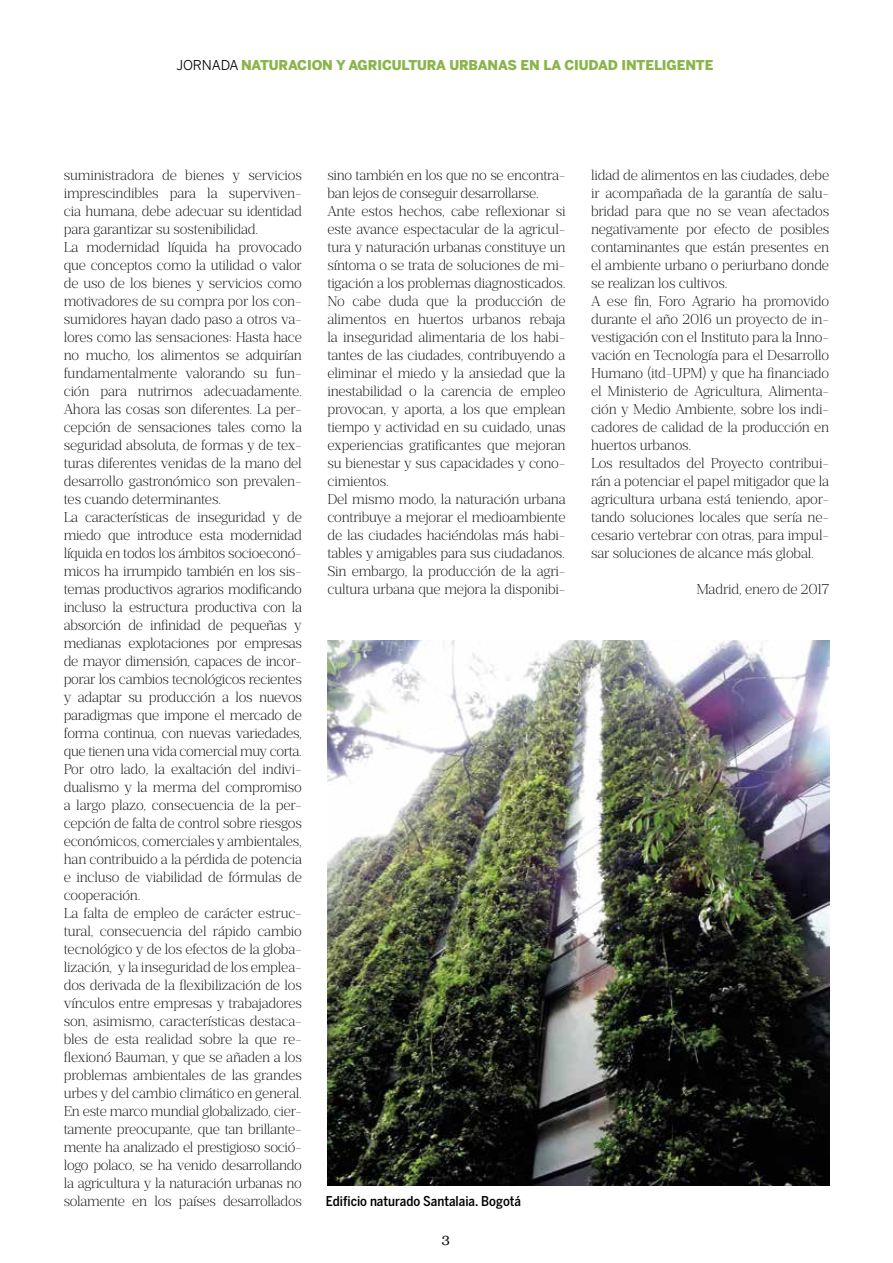
<style>
.page{position:relative;width:893px;height:1263px;background:#fff}
.page>*{position:absolute;margin:0;border:0;box-sizing:border-box;transform-origin:0 0}
.t1{font:200 14.25px/18px "Prumo Text";letter-spacing:-.015em;color:#000}
.t2{font:900 13.5px "Benton Sans";letter-spacing:-.01em;color:#89b54b}
.t3{font:500 13.5px "Benton Sans Cond";color:#000}
.t4{font:300 13.5px "Superclarendon";color:#000}
.s1{font-weight:400;color:#000}
</style>
<div class="page">
<img style="left:327px;top:640px;width:502px;height:546px">
<p class="t2" style="left:176px;top:57px;width:86px"><span class="s1">JORNADA</span> NATURACION</p>
<p class="t2" style="left:336px;top:57px;width:32px">Y AGRICULTURA</p>
<p class="t2" style="left:449px;top:57px;width:21px">URBANAS</p>
<p class="t2" style="left:521px;top:57px;width:54px">ENLACIUDAD</p>
<p class="t2" style="left:621px;top:57px;width:10px">INTELIGENTE</p>
<p class="t1" style="left:64px;top:166px;width:240px">suministradora de bienes y servicios imprescindibles para la superviven&shy;cia humana, debe adecuar su identidad para garantizar su sostenibilidad.<br>La modernidad líquida ha provocado que conceptos como la utilidad o valor de uso de los bienes y servicios como motivadores de su compra por los con&shy;sumidores hayan dado paso a otros va&shy;lores como las sensaciones: Hasta hace no mucho, los alimentos se adquirían fundamentalmente valorando su fun&shy;ción para nutrirnos adecuadamente.<br>Ahora las cosas son diferentes. La per&shy;cepción de sensaciones tales como la seguridad absoluta, de formas y de tex&shy;turas diferentes venidas de la mano del desarrollo gastronómico son prevalen&shy;tes cuando determinantes.<br>La características de inseguridad y de miedo que introduce esta modernidad líquida en todos los ámbitos socioeconó&shy;micos ha irrumpido también en los sis&shy;temas productivos agrarios modificando incluso la estructura productiva con la absorción de infinidad de pequeñas y medianas explotaciones por empresas de mayor dimensión, capaces de incor&shy;porar los cambios tecnológicos recientes y adaptar su producción a los nuevos paradigmas que impone el mercado de forma continua, con nuevas variedades, que tienen una vida comercial muy corta.<br>Por otro lado, la exaltación del indivi&shy;dualismo y la merma del compromiso a largo plazo, consecuencia de la per&shy;cepción de falta de control sobre riesgos económicos, comerciales y ambientales, han contribuido a la pérdida de potencia e incluso de viabilidad de fórmulas de cooperación.<br>La falta de empleo de carácter estruc&shy;tural, consecuencia del rápido cambio tecnológico y de los efectos de la globa&shy;lización, y la inseguridad de los emplea&shy;dos derivada de la flexibilización de los vínculos entre empresas y trabajadores son, asimismo, características destaca&shy;bles de esta realidad sobre la que re&shy;flexionó Bauman, y que se añaden a los problemas ambientales de las grandes urbes y del cambio climático en general.<br>En este marco mundial globalizado, cier&shy;tamente preocupante, que tan brillante&shy;mente ha analizado el prestigioso soció&shy;logo polaco, se ha venido desarrollando la agricultura y la naturación urbanas no solamente en los países desarrollados</p>
<p class="t1" style="left:327px;top:166px;width:240px">sino también en los que no se encontra&shy;ban lejos de conseguir desarrollarse.<br>Ante estos hechos, cabe reflexionar si este avance espectacular de la agricul&shy;tura y naturación urbanas constituye un síntoma o se trata de soluciones de mi&shy;tigación a los problemas diagnosticados.<br>No cabe duda que la producción de alimentos en huertos urbanos rebaja la inseguridad alimentaria de los habi&shy;tantes de las ciudades, contribuyendo a eliminar el miedo y la ansiedad que la inestabilidad o la carencia de empleo provocan, y aporta, a los que emplean tiempo y actividad en su cuidado, unas experiencias gratificantes que mejoran su bienestar y sus capacidades y cono&shy;cimientos.<br>Del mismo modo, la naturación urbana contribuye a mejorar el medioambiente de las ciudades haciéndolas más habi&shy;tables y amigables para sus ciudadanos.<br>Sin embargo, la producción de la agri&shy;cultura urbana que mejora la disponibi-</p>
<p class="t1" style="left:591px;top:166px;width:240px">lidad de alimentos en las ciudades, debe ir acompañada de la garantía de salu&shy;bridad para que no se vean afectados negativamente por efecto de posibles contaminantes que están presentes en el ambiente urbano o periurbano donde se realizan los cultivos.<br>A ese fin, Foro Agrario ha promovido durante el año 2016 un proyecto de in&shy;vestigación con el Instituto para la Inno&shy;vación en Tecnología para el Desarrollo Humano (itd-UPM) y que ha financiado el Ministerio de Agricultura, Alimenta&shy;ción y Medio Ambiente, sobre los indi&shy;cadores de calidad de la producción en huertos urbanos.<br>Los resultados del Proyecto contribui&shy;rán a potenciar el papel mitigador que la agricultura urbana está teniendo, apor&shy;tando soluciones locales que sería ne&shy;cesario vertebrar con otras, para impul&shy;sar soluciones de alcance más global.</p>
<p class="t1" style="left:696px;top:580px;width:134px">Madrid, enero de 2017</p>
<p class="t3" style="left:326px;top:1193px;width:197px">Edificio naturado Santalaia. Bogotá</p>
<p class="t4" style="left:441px;top:1231px;width:10px">3</p>
</div>
